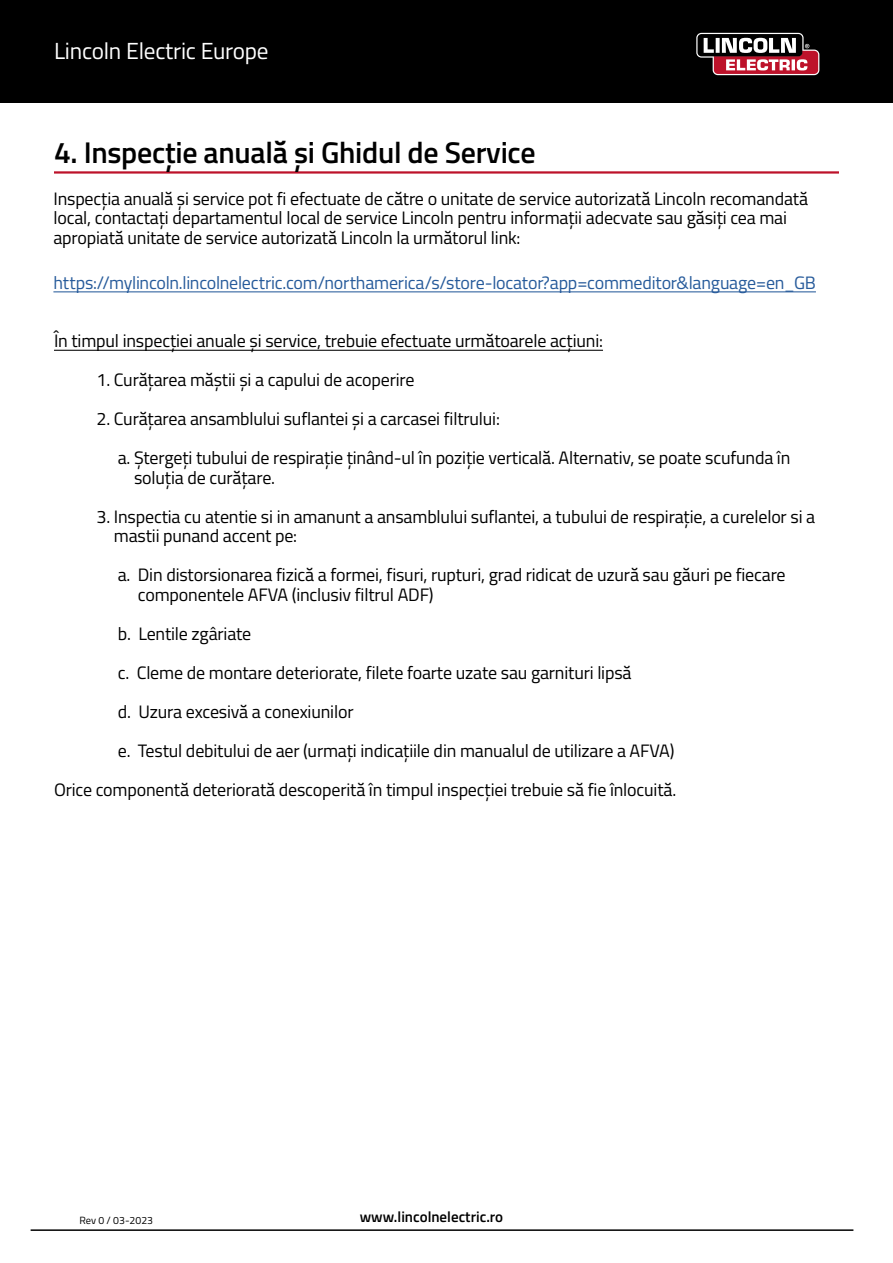
<style>
.page{position:relative;width:893px;height:1263px;background:#fff}
.page>*{position:absolute;margin:0;border:0;box-sizing:border-box;transform-origin:0 0}
.t1{font:600 30px "Titillium";letter-spacing:-.01em;color:#000}
.t2{font:23.25px "Titillium";letter-spacing:-.01em;color:#fff}
.t3{font:18px/19.5px "Titillium";letter-spacing:-.01em;color:#000}
.t4{font:18px "Titillium";letter-spacing:-.015em;color:#275b9b}
.t5{font:600 15px "Titillium";color:#000}
.t6{font:10.5px "Titillium";color:#000}
</style>
<div class="page">
<div style="left:0;top:0;width:893px;height:103px;background:#000"></div>
<hr style="left:31px;top:1229px;width:822px;height:2px;background:#000">
<svg style="left:696px;top:33px;width:123px;height:42px"></svg>
<hr style="left:54px;top:171px;width:785px;height:3px;background:#bd122a">
<hr style="left:54px;top:350px;width:549px;height:1px;background:#000">
<hr style="left:53px;top:291px;width:763px;height:1px;background:#275b9b">
<p class="t2" style="left:54px;top:34px;width:216px">Lincoln Electric Europe</p>
<h1 class="t1" style="left:54px;top:130px;width:483px">4. Inspecție anuală și Ghidul de Service</h1>
<p class="t3" style="left:53px;top:188px;width:756px">Inspecția anuală și service pot fi efectuate de către o unitate de service autorizată Lincoln recomandată local, contactați departamentul local de service Lincoln pentru informații adecvate sau găsiți cea mai apropiată unitate de service autorizată Lincoln la următorul link:</p>
<p class="t4" style="left:53px;top:269px;width:764px">https://mylincoln.lincolnelectric.com/northamerica/s/store-locator?app=commeditor&amp;language=en_GB</p>
<p class="t3" style="left:54px;top:330px;width:550px">În timpul inspecției anuale și service, trebuie efectuate următoarele acțiuni:</p>
<p class="t3" style="left:97px;top:369px;width:320px">1. Curățarea măștii și a capului de acoperire</p>
<p class="t3" style="left:118px;top:399px;width:674px;line-height:39px;text-indent:-21px">2. Curățarea ansamblului suflantei și a carcasei filtrului:<br>a. Ștergeți tubului de respirație ținând-ul în poziție verticală. Alternativ, se poate scufunda în</p>
<p class="t3" style="left:134px;top:467px;width:143px">soluția de curățare.</p>
<p class="t3" style="left:114px;top:506px;width:703px;text-indent:-17px">3. Inspectia cu atentie si in amanunt a ansamblului suflantei, a tubului de respirație, a curelelor si a mastii punand accent pe:</p>
<p class="t3" style="left:138px;top:564px;width:649px;text-indent:-20px">a. Din distorsionarea fizică a formei, fisuri, rupturi, grad ridicat de uzură sau găuri pe fiecare componentele AFVA (inclusiv filtrul ADF)</p>
<p class="t3" style="left:118px;top:623px;width:135px">b. Lentile zgâriate</p>
<p class="t3" style="left:118px;top:662px;width:515px">c. Cleme de montare deteriorate, filete foarte uzate sau garnituri lipsă</p>
<p class="t3" style="left:118px;top:701px;width:237px">d. Uzura excesivă a conexiunilor</p>
<p class="t3" style="left:118px;top:740px;width:558px">e. Testul debitului de aer (urmați indicațiile din manualul de utilizare a AFVA)</p>
<p class="t3" style="left:54px;top:779px;width:624px">Orice componentă deteriorată descoperită în timpul inspecției trebuie să fie înlocuită.</p>
<p class="t6" style="left:80px;top:1213px;width:75px">Rev 0 / 03-2023</p>
<p class="t5" style="left:360px;top:1206px;width:145px">www.lincolnelectric.ro</p>
</div>
